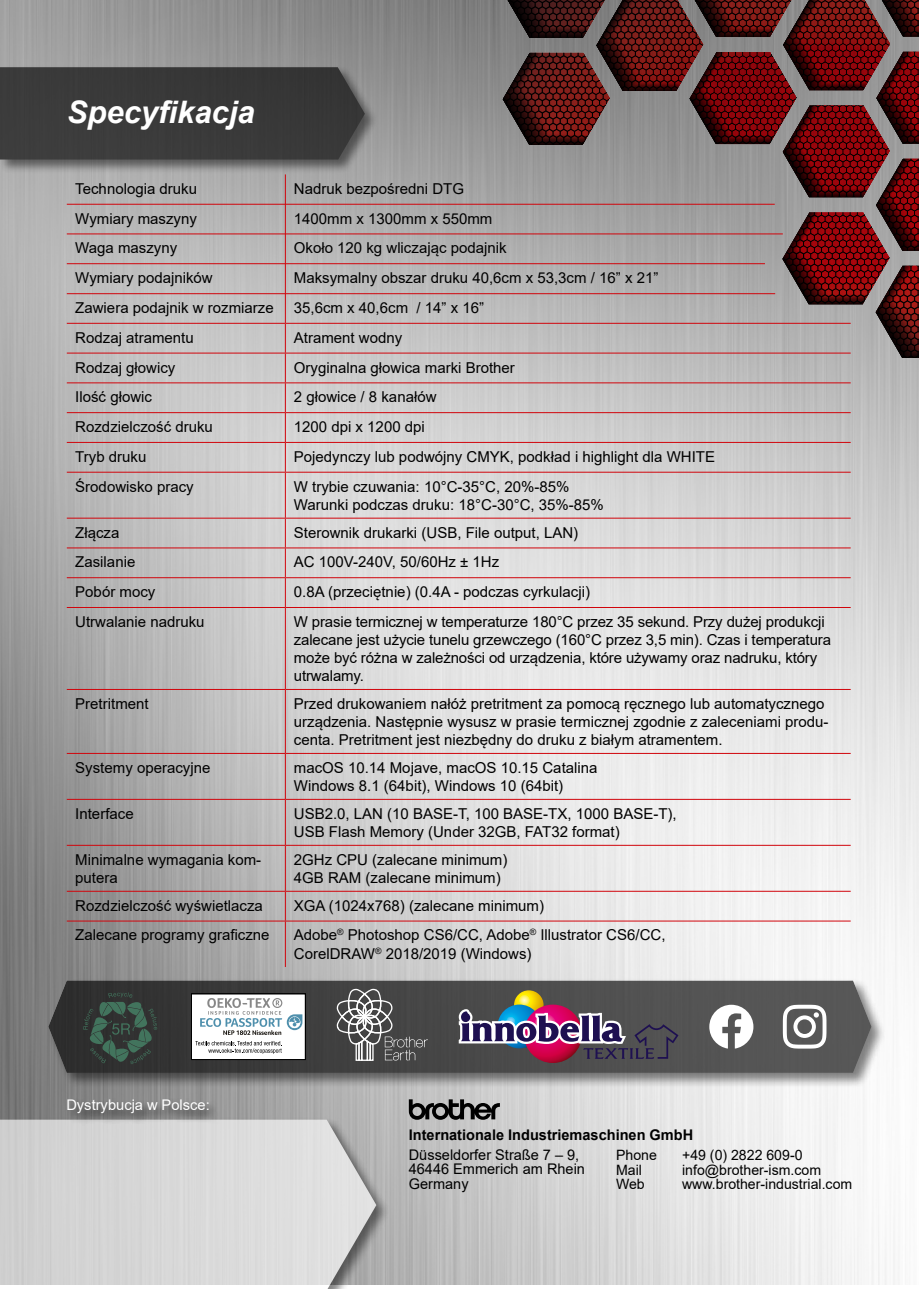
<style>
.page{position:relative;width:919px;height:1289px;background:#fff}
.page>*{position:absolute;margin:0;border:0;box-sizing:border-box;transform-origin:0 0}
.t1{font:italic 700 31.05px "Arial";color:#fff}
.t2{font:15px/18px "Arial";color:#000}
.t3{font:14.7px/14.7px "Arial";color:#000}
.t4{font:700 14.7px "Arial";color:#000}
.t5{font:14.7px "Arial";color:#fff}
.t6{font:14.25px "Arial";color:#000}
</style>
<div class="page">
<img style="left:0;top:0;width:918px;height:1284px">
<svg style="left:225px;top:0;width:693px;height:393px"></svg>
<div style="left:47px;top:978px;width:838px;height:109px;background:#000;opacity:.75"></div>
<div style="left:47px;top:980px;width:825px;height:94px;background:#000;opacity:.55"></div>
<svg style="left:514px;top:990px;width:29px;height:29px"></svg>
<svg style="left:497px;top:1004px;width:44px;height:44px"></svg>
<svg style="left:523px;top:1004px;width:59px;height:58px"></svg>
<svg style="left:458px;top:1009px;width:220px;height:49px"></svg>
<svg style="left:83px;top:992px;width:74px;height:72px"></svg>
<svg style="left:782px;top:1004px;width:44px;height:44px"></svg>
<svg style="left:336px;top:988px;width:92px;height:73px"></svg>
<svg style="left:193px;top:995px;width:111px;height:62px"></svg>
<div style="left:191px;top:993px;width:115px;height:66px;border:1px solid #000"></div>
<svg style="left:709px;top:1004px;width:44px;height:44px"></svg>
<hr style="left:67px;top:204px;width:707px;height:1px;background:#d1050c">
<hr style="left:67px;top:233px;width:715px;height:1px;background:#d1050c">
<hr style="left:67px;top:263px;width:698px;height:1px;background:#d1050c">
<hr style="left:67px;top:293px;width:708px;height:1px;background:#d1050c">
<div style="left:0;top:1117px;width:390px;height:171px;background:#000;opacity:.75"></div>
<svg style="left:0;top:1119px;width:376px;height:169px;fill:#d8d8d8"></svg>
<div style="left:0;top:65px;width:378px;height:108px;background:#000;opacity:.75"></div>
<div style="left:0;top:67px;width:365px;height:92px;background:#3a3a3a"></div>
<hr style="left:285px;top:174px;width:1px;height:30px;background:#d1050c">
<hr style="left:285px;top:204px;width:1px;height:30px;background:#d1050c">
<hr style="left:285px;top:234px;width:1px;height:30px;background:#d1050c">
<svg style="left:285px;top:264px;width:1px;height:29px"></svg>
<hr style="left:285px;top:293px;width:1px;height:30px;background:#d1050c">
<hr style="left:67px;top:323px;width:218px;height:1px;background:#d1050c">
<hr style="left:67px;top:353px;width:218px;height:1px;background:#d1050c">
<hr style="left:67px;top:382px;width:218px;height:1px;background:#d1050c">
<hr style="left:67px;top:412px;width:218px;height:1px;background:#d1050c">
<hr style="left:67px;top:442px;width:218px;height:1px;background:#d1050c">
<hr style="left:67px;top:472px;width:218px;height:1px;background:#d1050c">
<hr style="left:67px;top:518px;width:218px;height:1px;background:#d1050c">
<hr style="left:67px;top:547px;width:218px;height:1px;background:#d1050c">
<hr style="left:67px;top:577px;width:218px;height:1px;background:#d1050c">
<hr style="left:67px;top:607px;width:218px;height:1px;background:#d1050c">
<hr style="left:67px;top:689px;width:218px;height:1px;background:#d1050c">
<hr style="left:67px;top:753px;width:218px;height:1px;background:#d1050c">
<hr style="left:67px;top:799px;width:218px;height:1px;background:#d1050c">
<hr style="left:67px;top:845px;width:218px;height:1px;background:#d1050c">
<hr style="left:67px;top:890px;width:218px;height:1px;background:#d1050c">
<svg style="left:285px;top:324px;width:1px;height:148px"></svg>
<hr style="left:285px;top:472px;width:1px;height:46px;background:#d1050c">
<svg style="left:285px;top:519px;width:1px;height:88px"></svg>
<hr style="left:285px;top:608px;width:1px;height:81px;background:#d1050c">
<hr style="left:285px;top:689px;width:1px;height:64px;background:#d1050c">
<hr style="left:285px;top:753px;width:1px;height:46px;background:#d1050c">
<hr style="left:285px;top:799px;width:1px;height:46px;background:#d1050c">
<hr style="left:285px;top:845px;width:1px;height:45px;background:#d1050c">
<svg style="left:285px;top:891px;width:1px;height:29px"></svg>
<hr style="left:285px;top:323px;width:565px;height:1px;background:#d1050c">
<hr style="left:285px;top:353px;width:565px;height:1px;background:#d1050c">
<hr style="left:285px;top:382px;width:565px;height:1px;background:#d1050c">
<hr style="left:285px;top:412px;width:565px;height:1px;background:#d1050c">
<hr style="left:285px;top:442px;width:565px;height:1px;background:#d1050c">
<hr style="left:285px;top:472px;width:565px;height:1px;background:#d1050c">
<hr style="left:285px;top:518px;width:565px;height:1px;background:#d1050c">
<hr style="left:285px;top:547px;width:565px;height:1px;background:#d1050c">
<hr style="left:285px;top:577px;width:565px;height:1px;background:#d1050c">
<hr style="left:285px;top:607px;width:565px;height:1px;background:#d1050c">
<hr style="left:285px;top:689px;width:565px;height:1px;background:#d1050c">
<hr style="left:285px;top:753px;width:565px;height:1px;background:#d1050c">
<hr style="left:285px;top:799px;width:565px;height:1px;background:#d1050c">
<hr style="left:285px;top:845px;width:565px;height:1px;background:#d1050c">
<hr style="left:285px;top:890px;width:565px;height:1px;background:#d1050c">
<hr style="left:67px;top:920px;width:218px;height:1px;background:#d1050c">
<hr style="left:285px;top:921px;width:1px;height:46px;background:#d1050c">
<hr style="left:285px;top:920px;width:565px;height:1px;background:#d1050c">
<div style="left:66px;top:1096px;width:156px;height:29px;background:#000;opacity:.75"></div>
<svg style="left:409px;top:1099px;width:91px;height:20px"></svg>
<h1 class="t1" style="left:67px;top:91px;width:189px">Specyfikacja</h1>
<p class="t2" style="left:75px;top:179px;width:123px">Technologia druku</p>
<p class="t2" style="left:294px;top:179px;width:172px">Nadruk bezpośredni DTG</p>
<p class="t2" style="left:75px;top:209px;width:123px">Wymiary maszyny</p>
<p class="t2" style="left:294px;top:209px;width:200px">1400mm x 1300mm x 550mm</p>
<p class="t2" style="left:75px;top:239px;width:103px">Waga maszyny</p>
<p class="t2" style="left:294px;top:239px;width:214px">Około 120 kg wliczając podajnik</p>
<p class="t2" style="left:75px;top:269px;width:139px">Wymiary podajników</p>
<p class="t2" style="left:294px;top:269px;width:366px">Maksymalny obszar druku 40,6cm x 53,3cm / 16” x 21”</p>
<p class="t2" style="left:75px;top:298px;width:200px">Zawiera podajnik w rozmiarze</p>
<p class="t2" style="left:294px;top:298px;width:192px">35,6cm x 40,6cm / 14” x 16”</p>
<p class="t2" style="left:75px;top:328px;width:120px">Rodzaj atramentu</p>
<p class="t2" style="left:294px;top:328px;width:110px">Atrament wodny</p>
<p class="t2" style="left:75px;top:358px;width:102px">Rodzaj głowicy</p>
<p class="t2" style="left:294px;top:358px;width:222px">Oryginalna głowica marki Brother</p>
<p class="t2" style="left:75px;top:388px;width:78px">Ilość głowic</p>
<p class="t2" style="left:294px;top:388px;width:144px">2 głowice / 8 kanałów</p>
<p class="t2" style="left:75px;top:417px;width:139px">Rozdzielczość druku</p>
<p class="t2" style="left:294px;top:417px;width:132px">1200 dpi x 1200 dpi</p>
<p class="t2" style="left:75px;top:447px;width:73px">Tryb druku</p>
<p class="t2" style="left:294px;top:447px;width:422px">Pojedynczy lub podwójny CMYK, podkład i highlight dla WHITE</p>
<p class="t2" style="left:75px;top:477px;width:120px">Środowisko pracy</p>
<p class="t2" style="left:294px;top:477px;width:311px">W trybie czuwania: 10°C-35°C, 20%-85%<br>Warunki podczas druku: 18°C-30°C, 35%-85%</p>
<p class="t2" style="left:75px;top:523px;width:46px">Złącza</p>
<p class="t2" style="left:294px;top:523px;width:286px">Sterownik drukarki (USB, File output, LAN)</p>
<p class="t2" style="left:75px;top:553px;width:62px">Zasilanie</p>
<p class="t2" style="left:294px;top:553px;width:207px">AC 100V-240V, 50/60Hz ± 1Hz</p>
<p class="t2" style="left:75px;top:582px;width:82px">Pobór mocy</p>
<p class="t2" style="left:294px;top:582px;width:297px">0.8A (przeciętnie) (0.4A - podczas cyrkulacji)</p>
<p class="t2" style="left:75px;top:612px;width:131px">Utrwalanie nadruku</p>
<p class="t2" style="left:294px;top:612px;width:538px">W prasie termicznej w temperaturze 180°C przez 35 sekund. Przy dużej produkcji zalecane jest użycie tunelu grzewczego (160°C przez 3,5 min). Czas i temperatura może być różna w zależności od urządzenia, które używamy oraz nadruku, który utrwalamy.</p>
<p class="t2" style="left:75px;top:694px;width:75px">Pretritment</p>
<p class="t2" style="left:294px;top:694px;width:536px">Przed drukowaniem nałóż pretritment za pomocą ręcznego lub automatycznego urządzenia. Następnie wysusz w prasie termicznej zgodnie z zaleceniami produ&shy;centa. Pretritment jest niezbędny do druku z białym atramentem.</p>
<p class="t2" style="left:75px;top:758px;width:137px">Systemy operacyjne</p>
<p class="t2" style="left:294px;top:758px;width:305px">macOS 10.14 Mojave, macOS 10.15 Catalina<br>Windows 8.1 (64bit), Windows 10 (64bit)</p>
<p class="t2" style="left:75px;top:804px;width:60px">Interface</p>
<p class="t2" style="left:294px;top:804px;width:384px">USB2.0, LAN (10 BASE-T, 100 BASE-TX, 1000 BASE-T),<br>USB Flash Memory (Under 32GB, FAT32 format)</p>
<p class="t2" style="left:75px;top:850px;width:187px">Minimalne wymagania kom&shy;putera</p>
<p class="t2" style="left:294px;top:850px;width:215px">2GHz CPU (zalecane minimum)<br>4GB RAM (zalecane minimum)</p>
<p class="t2" style="left:75px;top:896px;width:189px">Rozdzielczość wyświetlacza</p>
<p class="t2" style="left:294px;top:896px;width:252px">XGA (1024x768) (zalecane minimum)</p>
<p class="t2" style="left:75px;top:926px;width:196px">Zalecane programy graficzne</p>
<p class="t2" style="left:294px;top:926px;width:373px">Adobe<sup>®</sup> Photoshop CS6/CC, Adobe<sup>®</sup> Illustrator CS6/CC,<br>CorelDRAW<sup>®</sup> 2018/2019 (Windows)</p>
<p class="t5" style="left:66px;top:1094px;width:145px">Dystrybucja w Polsce:</p>
<p class="t4" style="left:409px;top:1124px;width:286px">Internationale Industriemaschinen GmbH</p>
<p class="t3" style="left:409px;top:1146px;width:178px">Düsseldorfer Straße 7 – 9,<br>46446 Emmerich am Rhein<br>Germany</p>
<p class="t6" style="left:616px;top:1145px;width:42px">Phone</p>
<p class="t6" style="left:682px;top:1145px;width:122px">+49 (0) 2822 609-0</p>
<p class="t6" style="left:616px;top:1159px;width:27px">Mail</p>
<p class="t6" style="left:682px;top:1159px;width:140px">info@brother-ism.com</p>
<p class="t6" style="left:616px;top:1173px;width:30px">Web</p>
<p class="t6" style="left:682px;top:1173px;width:172px">www.brother-industrial.com</p>
</div>
